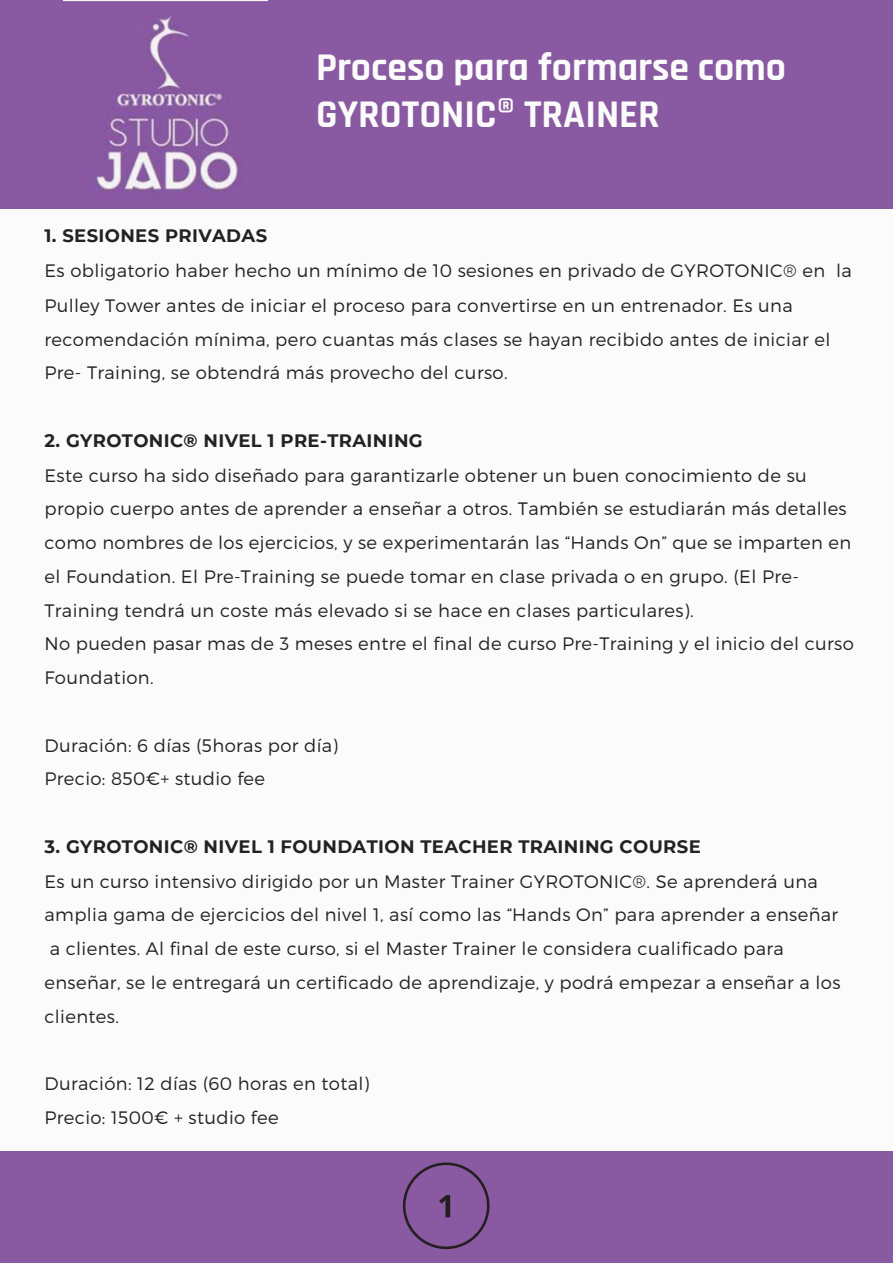
<style>
.page{position:relative;width:893px;height:1264px;background:#fff}
.page>*{position:absolute;margin:0;border:0;box-sizing:border-box;transform-origin:0 0}
.t1{font:700 39.6px/47.2px "Rajdhani";color:#fbfbfb}
.t2{font:300 18px/33.8px "Montserrat";letter-spacing:.02em;color:#222}
.t3{font:700 18px "Montserrat";letter-spacing:.02em;color:#222}
</style>
<div class="page">
<div style="left:0;top:0;width:892px;height:1262px;background:#fbfbfb"></div>
<div style="left:0;top:0;width:892px;height:208px;background:#895aa1"></div>
<div style="left:0;top:1151px;width:892px;height:111px;background:#895aa1"></div>
<img style="left:64px;top:0;width:203px;height:193px">
<svg style="left:403px;top:1162px;width:86px;height:86px"></svg>
<h1 class="t1" style="left:316px;top:45px;width:471px">Proceso para formarse como<br>GYROTONIC® TRAINER</h1>
<p class="t3" style="left:44px;top:225px;width:224px">1. SESIONES PRIVADAS</p>
<p class="t2" style="left:44px;top:253px;width:808px">Es obligatorio haber hecho un mínimo de 10 sesiones en privado de GYROTONIC® en la Pulley Tower antes de iniciar el proceso para convertirse en un entrenador. Es una recomendación mínima, pero cuantas más clases se hayan recibido antes de iniciar el Pre- Training, se obtendrá más provecho del curso.</p>
<p class="t3" style="left:44px;top:429px;width:380px">2. GYROTONIC® NIVEL 1 PRE-TRAINING</p>
<p class="t2" style="left:44px;top:457px;width:810px">Este curso ha sido diseñado para garantizarle obtener un buen conocimiento de su propio cuerpo antes de aprender a enseñar a otros. También se estudiará n más detalles como nombres de los ejercicios, y se experimentará n las “Hands On” que se imparten en el Foundation. El Pre-Training se puede tomar en clase privada o en grupo. (El Pre-Training tendrá un coste más elevado si se hace en clases particulares).<br>No pueden pasar mas de 3 meses entre el final de curso Pre-Training y el inicio del curso Foundation.</p>
<p class="t2" style="left:44px;top:727px;width:295px">Duración: 6 días (5horas por día)<br>Precio: 850€+ studio fee</p>
<p class="t3" style="left:44px;top:835px;width:657px">3. GYROTONIC® NIVEL 1 FOUNDATION TEACHER TRAINING COURSE</p>
<p class="t2" style="left:44px;top:863px;width:797px">Es un curso intensivo dirigido por un Master Trainer GYROTONIC®. Se aprenderá una amplia gama de ejercicios del nivel 1, así como las “Hands On” para aprender a enseñar a clientes. Al final de este curso, si el Master Trainer le considera cualificado para enseñar, se le entregará un certificado de aprendizaje, y podrá empezar a enseñar a los clientes.</p>
<p class="t2" style="left:44px;top:1065px;width:326px">Duración: 12 días (60 horas en total)<br>Precio: 1500€ + studio fee</p>
</div>
